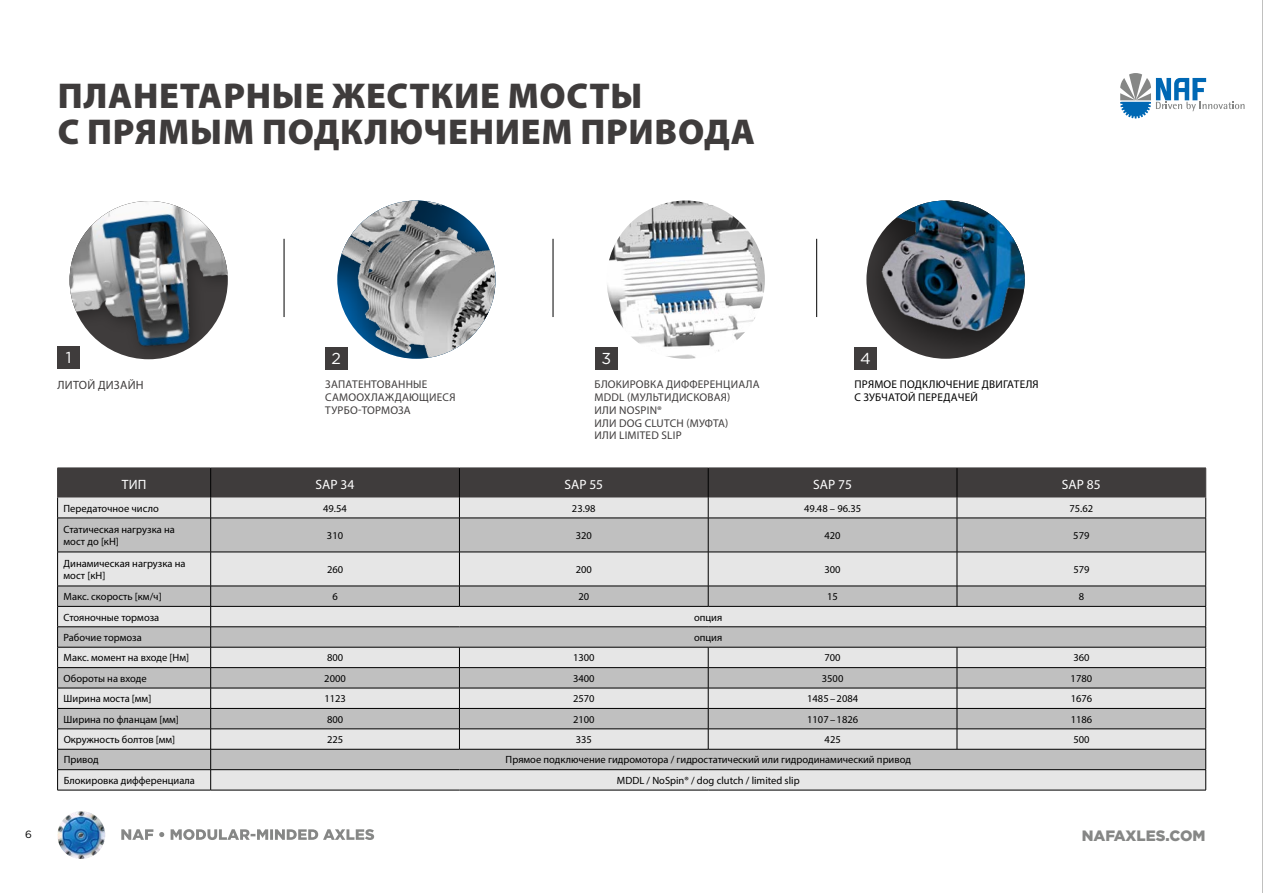
<style>
.page{position:relative;width:1263px;height:893px;background:#fff}
.page>*{position:absolute;margin:0;border:0;box-sizing:border-box;transform-origin:0 0}
.t1{font:900 36px/36px "Myriad Pro";letter-spacing:.02em;color:#3f3c3c}
.t2{font:15.75px "Gotham";color:#fff}
.t3{font:900 15px "Gotham";color:#868786}
.t4{font:13.5px "Myriad Pro";color:#fff}
.t5{font:12px "Myriad Pro";letter-spacing:.02em;color:#3f3c3c}
.t6{font:11.25px/12.8px "Myriad Pro";letter-spacing:.02em;color:#3f3c3c}
.t7{font:11.25px/12.8px "Myriad Pro";letter-spacing:.02em;color:#000}
.t8{font:10.5px/12.6px "Myriad Pro";color:#000}
.t9{font:10.5px "Gotham";color:#000}
</style>
<div class="page">
<hr style="left:1262px;top:0;width:1px;height:893px;background:#c0c0bf">
<hr style="left:816px;top:239px;width:1px;height:78px;background:#000">
<div style="left:854px;top:347px;width:23px;height:22px;background:#3f3c3c"></div>
<div style="left:866px;top:201px;width:159px;height:158px;background:#fff"></div>
<img style="left:866px;top:201px;width:159px;height:158px;border-radius:79px">
<hr style="left:284px;top:239px;width:1px;height:78px;background:#000">
<hr style="left:553px;top:239px;width:1px;height:78px;background:#000">
<div style="left:325px;top:347px;width:23px;height:22px;background:#3f3c3c"></div>
<div style="left:337px;top:201px;width:159px;height:158px;background:#fff"></div>
<img style="left:337px;top:201px;width:159px;height:158px;border-radius:79px">
<div style="left:595px;top:347px;width:23px;height:22px;background:#3f3c3c"></div>
<img style="left:607px;top:201px;width:158px;height:158px">
<div style="left:57px;top:346px;width:23px;height:23px;background:#3f3c3c"></div>
<div style="left:70px;top:201px;width:158px;height:158px;background:#000;opacity:.35"></div>
<img style="left:70px;top:201px;width:158px;height:158px;border-radius:79px">
<svg style="left:1120px;top:73px;width:125px;height:46px"></svg>
<svg style="left:121px;top:829px;width:253px;height:11px"></svg>
<svg style="left:69px;top:811px;width:12px;height:4px"></svg>
<svg style="left:58px;top:519px;width:1147px;height:67px;background:#cfcfcf"></svg>
<svg style="left:57px;top:469px;width:1149px;height:49px;background:#818080"></svg>
<hr style="left:57px;top:518px;width:154px;height:1px;background:#000">
<hr style="left:57px;top:518px;width:1px;height:34px;background:#000">
<hr style="left:211px;top:518px;width:248px;height:1px;background:#000">
<hr style="left:210px;top:518px;width:1px;height:34px;background:#000">
<hr style="left:459px;top:518px;width:249px;height:1px;background:#000">
<hr style="left:459px;top:518px;width:1px;height:34px;background:#000">
<hr style="left:708px;top:518px;width:249px;height:1px;background:#000">
<hr style="left:708px;top:518px;width:1px;height:34px;background:#000">
<hr style="left:957px;top:518px;width:249px;height:1px;background:#000">
<hr style="left:957px;top:518px;width:1px;height:34px;background:#000">
<hr style="left:1205px;top:518px;width:1px;height:34px;background:#000">
<hr style="left:57px;top:552px;width:154px;height:1px;background:#000">
<hr style="left:57px;top:552px;width:1px;height:34px;background:#000">
<hr style="left:211px;top:552px;width:248px;height:1px;background:#000">
<hr style="left:210px;top:552px;width:1px;height:34px;background:#000">
<hr style="left:459px;top:552px;width:249px;height:1px;background:#000">
<hr style="left:459px;top:552px;width:1px;height:34px;background:#000">
<hr style="left:708px;top:552px;width:249px;height:1px;background:#000">
<hr style="left:708px;top:552px;width:1px;height:34px;background:#000">
<hr style="left:957px;top:552px;width:249px;height:1px;background:#000">
<hr style="left:957px;top:552px;width:1px;height:34px;background:#000">
<hr style="left:1205px;top:552px;width:1px;height:34px;background:#000">
<svg style="left:57px;top:586px;width:1149px;height:204px;background:#c7c7c7"></svg>
<hr style="left:57px;top:790px;width:154px;height:1px;background:#000">
<hr style="left:211px;top:790px;width:248px;height:1px;background:#000">
<hr style="left:459px;top:790px;width:249px;height:1px;background:#000">
<hr style="left:708px;top:790px;width:249px;height:1px;background:#000">
<hr style="left:957px;top:790px;width:249px;height:1px;background:#000">
<hr style="left:57px;top:468px;width:154px;height:1px;background:#3f3c3c">
<hr style="left:57px;top:468px;width:1px;height:30px;background:#3f3c3c">
<hr style="left:211px;top:468px;width:248px;height:1px;background:#3f3c3c">
<hr style="left:459px;top:468px;width:249px;height:1px;background:#3f3c3c">
<hr style="left:708px;top:468px;width:249px;height:1px;background:#3f3c3c">
<hr style="left:957px;top:468px;width:249px;height:1px;background:#3f3c3c">
<hr style="left:1205px;top:468px;width:1px;height:30px;background:#3f3c3c">
<hr style="left:210px;top:468px;width:1px;height:30px;background:#000">
<hr style="left:459px;top:468px;width:1px;height:30px;background:#000">
<hr style="left:708px;top:468px;width:1px;height:30px;background:#000">
<hr style="left:957px;top:468px;width:1px;height:30px;background:#000">
<h1 class="t1" style="left:58px;top:78px;width:699px">ПЛАНЕТАРНЫЕ ЖЕСТКИЕ МОСТЫ<br>С ПРЯМЫМ ПОДКЛЮЧЕНИЕМ ПРИВОДА</h1>
<h2 class="t2" style="left:66px;top:348px;width:7px">1</h2>
<h2 class="t2" style="left:332px;top:348px;width:11px">2</h2>
<h2 class="t2" style="left:602px;top:348px;width:11px">3</h2>
<h2 class="t2" style="left:860px;top:348px;width:12px">4</h2>
<p class="t5" style="left:58px;top:378px;width:88px">ЛИТОЙ ДИЗАЙН</p>
<p class="t6" style="left:325px;top:378px;width:132px">ЗАПАТЕНТОВАННЫЕ<br>САМООХЛАЖДАЮЩИЕСЯ<br>ТУРБО-ТОРМОЗА</p>
<p class="t6" style="left:595px;top:378px;width:167px">БЛОКИРОВКА ДИФФЕРЕНЦИАЛА<br>MDDL (МУЛЬТИДИСКОВАЯ)<br>ИЛИ NOSPIN®<br>ИЛИ DOG CLUTCH (МУФТА)<br>ИЛИ LIMITED SLIP</p>
<p class="t7" style="left:854px;top:378px;width:186px">ПРЯМОЕ ПОДКЛЮЧЕНИЕ ДВИГАТЕЛЯ<br>С ЗУБЧАТОЙ ПЕРЕДАЧЕЙ</p>
<p class="t4" style="left:122px;top:476px;width:26px">ТИП</p>
<p class="t4" style="left:316px;top:476px;width:40px">SAP 34</p>
<p class="t4" style="left:564px;top:476px;width:40px">SAP 55</p>
<p class="t4" style="left:813px;top:476px;width:40px">SAP 75</p>
<p class="t4" style="left:1062px;top:476px;width:40px">SAP 85</p>
<p class="t8" style="left:64px;top:502px;width:97px">Передаточное число</p>
<p class="t8" style="left:323px;top:502px;width:25px">49.54</p>
<p class="t8" style="left:572px;top:502px;width:25px">23.98</p>
<p class="t8" style="left:804px;top:502px;width:59px">49.48 – 96.35</p>
<p class="t8" style="left:1069px;top:502px;width:25px">75.62</p>
<p class="t8" style="left:64px;top:523px;width:113px">Статическая нагрузка на мост до [кН]</p>
<p class="t8" style="left:327px;top:529px;width:18px">310</p>
<p class="t8" style="left:576px;top:529px;width:18px">320</p>
<p class="t8" style="left:824px;top:529px;width:18px">420</p>
<p class="t8" style="left:1073px;top:529px;width:18px">579</p>
<p class="t8" style="left:64px;top:557px;width:124px">Динамическая нагрузка на мост [кН]</p>
<p class="t8" style="left:327px;top:563px;width:18px">260</p>
<p class="t8" style="left:576px;top:563px;width:18px">200</p>
<p class="t8" style="left:824px;top:563px;width:18px">300</p>
<p class="t8" style="left:1073px;top:563px;width:18px">579</p>
<p class="t8" style="left:64px;top:590px;width:100px">Макс. скорость [км/ч]</p>
<p class="t8" style="left:332px;top:590px;width:7px">6</p>
<p class="t8" style="left:578px;top:590px;width:12px">20</p>
<p class="t8" style="left:827px;top:590px;width:12px">15</p>
<p class="t8" style="left:1079px;top:590px;width:7px">8</p>
<p class="t8" style="left:64px;top:611px;width:97px">Стояночные тормоза</p>
<p class="t8" style="left:694px;top:611px;width:30px">опция</p>
<p class="t8" style="left:64px;top:631px;width:80px">Рабочие тормоза</p>
<p class="t8" style="left:694px;top:631px;width:30px">опция</p>
<p class="t8" style="left:64px;top:651px;width:127px">Макс. момент на входе [Нм]</p>
<p class="t8" style="left:327px;top:651px;width:18px">800</p>
<p class="t8" style="left:573px;top:651px;width:23px">1300</p>
<p class="t8" style="left:824px;top:651px;width:18px">700</p>
<p class="t8" style="left:1073px;top:651px;width:18px">360</p>
<p class="t8" style="left:64px;top:672px;width:85px">Обороты на входе</p>
<p class="t8" style="left:324px;top:672px;width:23px">2000</p>
<p class="t8" style="left:573px;top:672px;width:23px">3400</p>
<p class="t8" style="left:822px;top:672px;width:23px">3500</p>
<p class="t8" style="left:1071px;top:672px;width:23px">1780</p>
<p class="t8" style="left:64px;top:692px;width:89px">Ширина моста [мм]</p>
<p class="t8" style="left:324px;top:692px;width:23px">1123</p>
<p class="t8" style="left:573px;top:692px;width:23px">2570</p>
<p class="t8" style="left:807px;top:692px;width:52px">1485–2084</p>
<p class="t8" style="left:1071px;top:692px;width:23px">1676</p>
<p class="t8" style="left:64px;top:713px;width:117px">Ширина по фланцам [мм]</p>
<p class="t8" style="left:327px;top:713px;width:18px">800</p>
<p class="t8" style="left:573px;top:713px;width:23px">2100</p>
<p class="t8" style="left:807px;top:713px;width:52px">1107–1826</p>
<p class="t8" style="left:1071px;top:713px;width:23px">1186</p>
<p class="t8" style="left:64px;top:733px;width:113px">Окружность болтов [мм]</p>
<p class="t8" style="left:327px;top:733px;width:18px">225</p>
<p class="t8" style="left:576px;top:733px;width:18px">335</p>
<p class="t8" style="left:825px;top:733px;width:18px">425</p>
<p class="t8" style="left:1073px;top:733px;width:18px">500</p>
<p class="t8" style="left:64px;top:753px;width:37px">Привод</p>
<p class="t8" style="left:506px;top:753px;width:407px">Прямое подключение гидромотора / гидростатический или гидродинамический привод</p>
<p class="t8" style="left:64px;top:774px;width:133px">Блокировка дифференциала</p>
<p class="t8" style="left:617px;top:774px;width:184px">MDDL / NoSpin® / dog clutch / limited slip</p>
<p class="t9" style="left:25px;top:827px;width:8px">6</p>
<h3 class="t3" style="left:1082px;top:825px;width:125px">NAFAXLES.COM</h3>
</div>
